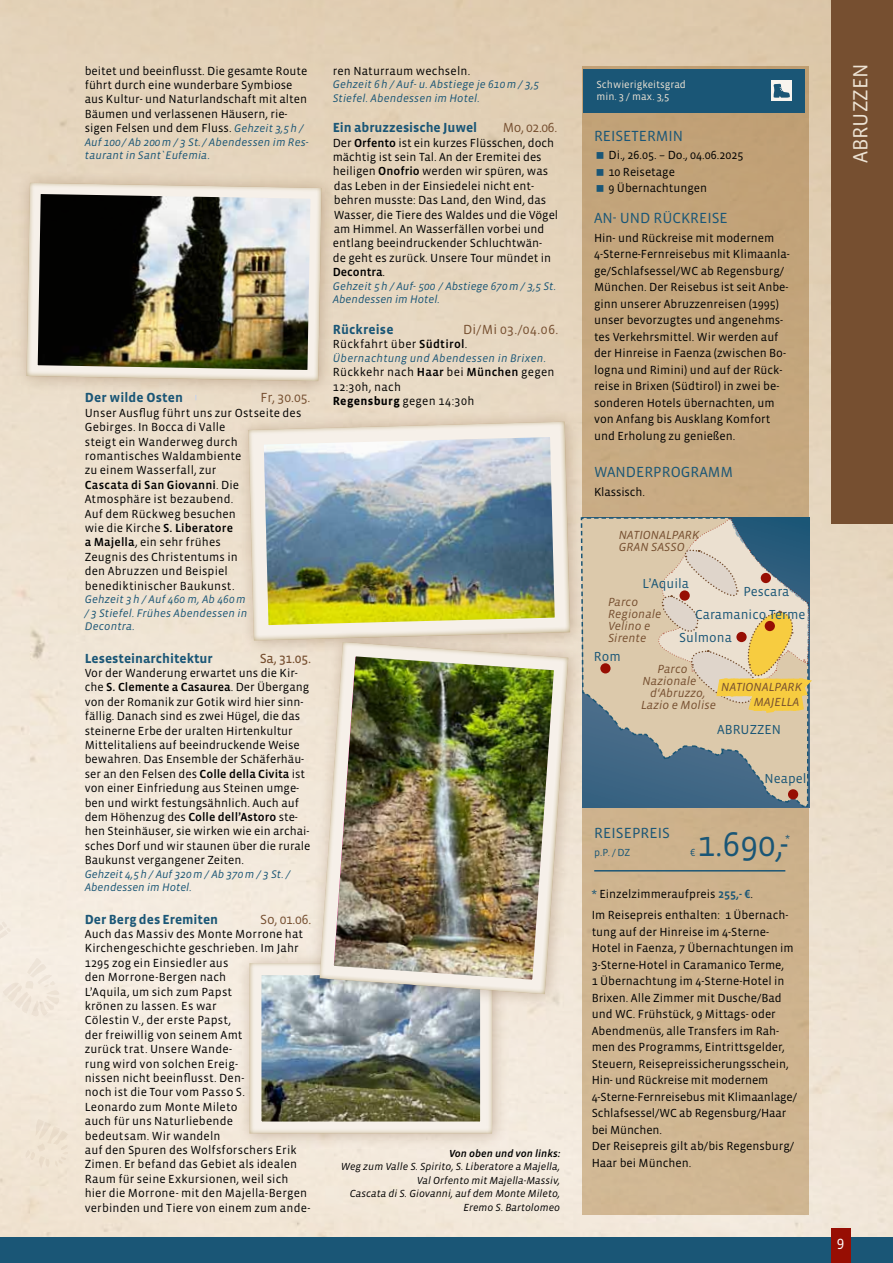
<style>
.page{position:relative;width:893px;height:1263px;background:#fff}
.page>*{position:absolute;margin:0;border:0;box-sizing:border-box;transform-origin:0 0}
.t1{font:34.95px "Vista Sans OT";color:#1a5676}
.t2{font:21px "Vista Sans OT";color:#ede3d4}
.t3{font:15px "Vista Sans OT";color:#1a5676}
.t4{font:15px "Vista Sans OT";color:#fff}
.t5{font:700 13.5px "Vista Sans OT";color:#1a5676}
.t6{font:13.5px "Vista Sans OT";color:#764f30}
.t7{font:13.5px "Vista Sans OT";color:#764f30}
.t8{font:13.35px "Vista Sans OT";letter-spacing:.005em;color:#1a5676}
.t9{font:12px/14.4px "Vista Sans OT";color:#000}
.t10{font:italic 12px/12px "Vista Sans OT";letter-spacing:.005em;color:#764f30}
.t11{font:12px/14.4px "Vista Sans OT";letter-spacing:.025em;color:#000}
.t12{font:italic 11.25px/13.5px "Vista Sans OT";letter-spacing:.015em;color:#1a5676}
.t13{font:italic 10.5px/13.5px "Vista Sans OT";color:#000;text-align:right}
.t14{font:10.5px/12.6px "Vista Sans OT";color:#ede3d4}
.t15{font:italic 500 10.5px "Vista Sans OT";color:#000}
.t16{font:10.5px "Vista Sans OT";color:#1a5676}
.s1{font-style:italic;font-size:11.25px;color:#1a5676}
.s2{font-weight:500}
.s3{font-weight:700}
.s4{font-size:12.15px;color:#1a5676}
.s5{font-weight:500;color:#1a5676}
</style>
<div class="page">
<img style="left:0;top:0;width:893px;height:1237px">
<svg style="left:0;top:1103px;width:2px;height:10px"></svg>
<svg style="left:25px;top:1119px;width:45px;height:50px"></svg>
<svg style="left:2px;top:958px;width:58px;height:59px"></svg>
<svg style="left:0;top:921px;width:11px;height:20px"></svg>
<div style="left:0;top:1237px;width:893px;height:26px;background:#1a5676"></div>
<div style="left:831px;top:1228px;width:19px;height:35px;background:#970e03"></div>
<div style="left:831px;top:0;width:62px;height:523px;background:#764f30"></div>
<svg style="left:0;top:0;width:2px;height:542px"></svg>
<svg style="left:582px;top:66px;width:227px;height:1148px"></svg>
<div style="left:584px;top:70px;width:221px;height:43px;background:#1a5676"></div>
<div style="left:771px;top:81px;width:21px;height:20px;background:#f8f4ee"></div>
<svg style="left:773px;top:84px;width:17px;height:14px"></svg>
<hr style="left:594px;top:870px;width:191px;height:1px;background:#1a5676">
<svg style="left:584px;top:517px;width:232px;height:288px"></svg>
<div style="left:237px;top:950px;width:271px;height:199px;background:#764f30;opacity:.33"></div>
<div style="left:249px;top:961px;width:245px;height:173px;background:#8d7129;opacity:.6"></div>
<div style="left:14px;top:171px;width:323px;height:225px;background:#764f30;opacity:.33"></div>
<img style="left:26px;top:181px;width:298px;height:201px">
<div style="left:236px;top:409px;width:349px;height:247px;background:#764f30;opacity:.33"></div>
<img style="left:248px;top:420px;width:324px;height:221px">
<div style="left:307px;top:630px;width:277px;height:379px;background:#764f30;opacity:.33"></div>
<img style="left:318px;top:640px;width:253px;height:356px">
<svg style="left:597px;top:152px;width:6px;height:7px"></svg>
<svg style="left:597px;top:169px;width:6px;height:7px"></svg>
<svg style="left:597px;top:185px;width:6px;height:7px"></svg>
<p class="t9" style="left:85px;top:64px;width:224px">beitet und beeinflusst. Die gesamte Route führt durch eine wunderbare Symbiose aus Kultur- und Naturlandschaft mit alten Bäumen und verlassenen Häusern, rie&shy;sigen Felsen und dem Fluss. <span class="s1">Gehzeit 3,5h /</span></p>
<p class="t12" style="left:85px;top:135px;width:225px">Auf 100 / Ab 200m / 3 St./ Abendessen im Res&shy;taurant in Sant`Eufemia.</p>
<p class="t5" style="left:85px;top:391px;width:100px">Der wilde Osten</p>
<p class="t6" style="left:260px;top:391px;width:52px">Fr, 30.05.</p>
<p class="t9" style="left:85px;top:406px;width:218px">Unser Ausflug führt uns zur Ostseite des<br>Gebirges. In Bocca di Valle<br>steigt ein Wanderweg durch romantisches Waldambiente<br>zu einem Wasserfall, zur<br><span class="s2">Cascata di San Giovanni</span>. Die<br>Atmosphäre ist bezaubend.<br>Auf dem Rückweg besuchen<br>wie die Kirche <span class="s2">S. Liberatore<br>a Majella</span>, ein sehr frühes<br>Zeugnis des Christentums in<br>den Abruzzen und Beispiel benediktinischer Baukunst.</p>
<p class="t12" style="left:85px;top:593px;width:164px">Gehzeit 3h / Auf 460 m, Ab 460m / 3 Stiefel. Frühes Abendessen in<br>Decontra.</p>
<p class="t5" style="left:85px;top:651px;width:130px">Lesesteinarchitektur</p>
<p class="t7" style="left:260px;top:651px;width:53px">Sa, 31.05.</p>
<p class="t9" style="left:85px;top:666px;width:227px">Vor der Wanderung erwartet uns die Kir&shy;che <span class="s2">S. Clemente a Casaurea</span>. Der Übergang von der Romanik zur Gotik wird hier sinn&shy;fällig. Danach sind es zwei Hügel, die das steinerne Erbe der uralten Hirtenkultur Mittelitaliens auf beeindruckende Weise bewahren. Das Ensemble der Schäferhäu&shy;ser an den Felsen des <span class="s2">Colle della Civita</span> ist von einer Einfriedung aus Steinen umge&shy;ben und wirkt festungsähnlich. Auch auf dem Höhenzug des <span class="s2">Colle dell’Astoro</span> ste&shy;hen Steinhäuser, sie wirken wie ein archai&shy;sches Dorf und wir staunen über die rurale Baukunst vergangener Zeiten.</p>
<p class="t12" style="left:85px;top:867px;width:207px">Gehzeit 4,5h / Auf 320m / Ab 370m / 3 St. /<br>Abendessen im Hotel.</p>
<p class="t5" style="left:85px;top:912px;width:135px">Der Berg des Eremiten</p>
<p class="t6" style="left:260px;top:912px;width:53px">So, 01.06.</p>
<p class="t9" style="left:85px;top:927px;width:227px">Auch das Massiv des Monte Morrone hat<br>Kirchengeschichte geschrieben. Im Jahr<br>1295 zog ein Einsiedler aus<br>den Morrone-Bergen nach<br>L’Aquila, um sich zum Papst<br>krönen zu lassen. Es war<br>Cölestin V., der erste Papst,<br>der freiwillig von seinem Amt<br>zurück trat. Unsere Wande-<br>rung wird von solchen Ereig-<br>nissen nicht beeinflusst. Den-<br>noch ist die Tour vom Passo S.<br>Leonardo zum Monte Mileto<br>auch für uns Naturliebende<br>bedeutsam. Wir wandeln<br>auf den Spuren des Wolfsforschers Erik<br>Zimen. Er befand das Gebiet als idealen<br>Raum für seine Exkursionen, weil sich hier die Morrone- mit den Majella-Bergen verbinden und Tiere von einem zum ande-</p>
<p class="t9" style="left:333px;top:64px;width:139px">ren Naturraum wechseln.</p>
<p class="t12" style="left:333px;top:78px;width:208px">Gehzeit 6h / Auf- u. Abstiege je 610m / 3,5<br>Stiefel. Abendessen im Hotel.</p>
<p class="t5" style="left:333px;top:121px;width:146px">Ein abruzzesische Juwel</p>
<p class="t6" style="left:503px;top:121px;width:56px">Mo, 02.06.</p>
<p class="t9" style="left:333px;top:136px;width:227px">Der <span class="s2">Orfento</span> ist ein kurzes Flüsschen, doch mächtig ist sein Tal. An der Eremitei des heiligen <span class="s2">Onofrio</span> werden wir spüren, was das Leben in der Einsiedelei nicht ent&shy;behren musste: Das Land, den Wind, das Wasser, die Tiere des Waldes und die Vögel am Himmel. An Wasserfällen vorbei und entlang beeindruckender Schluchtwän&shy;de geht es zurück. Unsere Tour mündet in <span class="s2">Decontra</span>.</p>
<p class="t12" style="left:333px;top:279px;width:225px">Gehzeit 5h / Auf- 500 / Abstiege 670m / 3,5 St.<br>Abendessen im Hotel.</p>
<p class="t5" style="left:333px;top:322px;width:62px">Rückreise</p>
<p class="t6" style="left:463px;top:322px;width:97px">Di/Mi 03./04.06.</p>
<p class="t11" style="left:333px;top:337px;width:136px">Rückfahrt über <span class="s2">Südtirol</span>.</p>
<p class="t12" style="left:333px;top:351px;width:215px">Übernachtung und Abendessen in Brixen.</p>
<p class="t11" style="left:333px;top:365px;width:223px">Rückkehr nach <span class="s2">Haar</span> bei <span class="s2">München</span> gegen<br>12:30h, nach<br><span class="s3">Regensburg</span> gegen 14:30h</p>
<p class="t15" style="left:449px;top:1148px;width:113px">Von oben und von links:</p>
<p class="t13" style="left:341px;top:1160px;width:221px">Weg zum Valle S. Spirito, S. Liberatore a Majella, Val Orfento mit Majella-Massiv,<br>Cascata di S. Giovanni, auf dem Monte Mileto, Eremo S. Bartolomeo</p>
<p class="t14" style="left:596px;top:78px;width:91px">Schwierigkeitsgrad min. 3 / max. 3,5</p>
<p class="t3" style="left:594px;top:128px;width:18px">Reisetermin</p>
<p class="t9" style="left:608px;top:147px;width:136px;line-height:16.5px">Di., 26.05. – Do., 04.06.2025<br>10 Reisetage<br>9 Übernachtungen</p>
<p class="t3" style="left:594px;top:210px;width:37px">An- und</p>
<p class="t3" style="left:653px;top:210px;width:18px">Rückreise</p>
<p class="t9" style="left:594px;top:230px;width:197px;line-height:16.5px">Hin- und Rückreise mit modernem 4-Sterne-Fernreisebus mit Klimaanla&shy;ge/Schlafsessel/WC ab Regensburg/ München. Der Reisebus ist seit Anbe&shy;ginn unserer Abruzzenreisen (1995) unser bevorzugtes und angenehms&shy;tes Verkehrsmittel. Wir werden auf der Hinreise in Faenza (zwischen Bo&shy;logna und Rimini) und auf der Rück&shy;reise in Brixen (Südtirol) in zwei be&shy;sonderen Hotels übernachten, um von Anfang bis Ausklang Komfort und Erholung zu genießen.</p>
<p class="t3" style="left:594px;top:465px;width:24px">Wanderprogramm</p>
<p class="t9" style="left:594px;top:485px;width:52px">Klassisch.</p>
<p class="t10" style="left:619px;top:529px;width:40px">Nationalpar</p>
<p class="t10" style="left:692px;top:529px;width:9px">k</p>
<p class="t10" style="left:619px;top:541px;width:16px">Gran</p>
<p class="t10" style="left:651px;top:541px;width:35px">Sass o</p>
<p class="t8" style="left:642px;top:577px;width:48px">L’Aquila</p>
<p class="t8" style="left:743px;top:585px;width:48px">Pescara</p>
<p class="t10" style="left:608px;top:596px;width:55px">Parco<br>Regionale<br>Velino e<br>Sirente</p>
<p class="t8" style="left:695px;top:608px;width:112px">Caramanico Terme</p>
<p class="t8" style="left:679px;top:630px;width:54px">Sulmona</p>
<p class="t8" style="left:594px;top:649px;width:29px">Rom</p>
<p class="t10" style="left:657px;top:664px;width:32px">Parco</p>
<p class="t10" style="left:643px;top:676px;width:55px">Nazionale</p>
<p class="t10" style="left:650px;top:688px;width:57px">d‘Abruzzo,</p>
<p class="t10" style="left:641px;top:700px;width:76px">Lazio e Molise</p>
<p class="t10" style="left:721px;top:682px;width:40px">Nationalpar</p>
<p class="t10" style="left:795px;top:682px;width:9px">k</p>
<p class="t10" style="left:754px;top:696px;width:28px">Majella</p>
<p class="t8" style="left:717px;top:722px;width:17px">Abruzzen</p>
<p class="t8" style="left:765px;top:772px;width:43px">Neapel</p>
<p class="t3" style="left:594px;top:825px;width:18px">Reisepreis</p>
<p class="t16" style="left:594px;top:847px;width:38px">p.P. /DZ</p>
<p class="t16" style="left:690px;top:847px;width:7px">€</p>
<h1 class="t1" style="left:698px;top:826px;width:93px">1.690,-</h1>
<p class="t16" style="left:785px;top:833px;width:6px">*</p>
<p class="t9" style="left:592px;top:884px;width:198px;line-height:21px"><span class="s4">*</span> Einzelzimmeraufpreis <span class="s5">255,- €</span>.<br>Im Reisepreis enthalten: 1 Übernach-</p>
<p class="t9" style="left:592px;top:924px;width:207px;line-height:16.5px">tung auf der Hinreise im 4-Sterne-Hotel in Faenza, 7 Übernachtungen im 3-Sterne-Hotel in Caramanico Terme,<br>1 Übernachtung im 4-Sterne-Hotel in Brixen. Alle Zimmer mit Dusche/Bad und WC. Frühstück, 9 Mittags- oder Abendmenüs, alle Transfers im Rah&shy;men des Programms, Eintrittsgelder, Steuern, Reisepreissicherungsschein, Hin- und Rückreise mit modernem 4-Sterne-Fernreisebus mit Klimaanlage/ Schlafsessel/WC ab Regensburg/Haar bei München.<br>Der Reisepreis gilt ab/bis Regensburg/ Haar bei München.</p>
<h2 class="t2" style="left:849px;top:163px;width:97px;rotate:-90deg">Abruzzen</h2>
<p class="t4" style="left:837px;top:1234px;width:9px">9</p>
</div>
